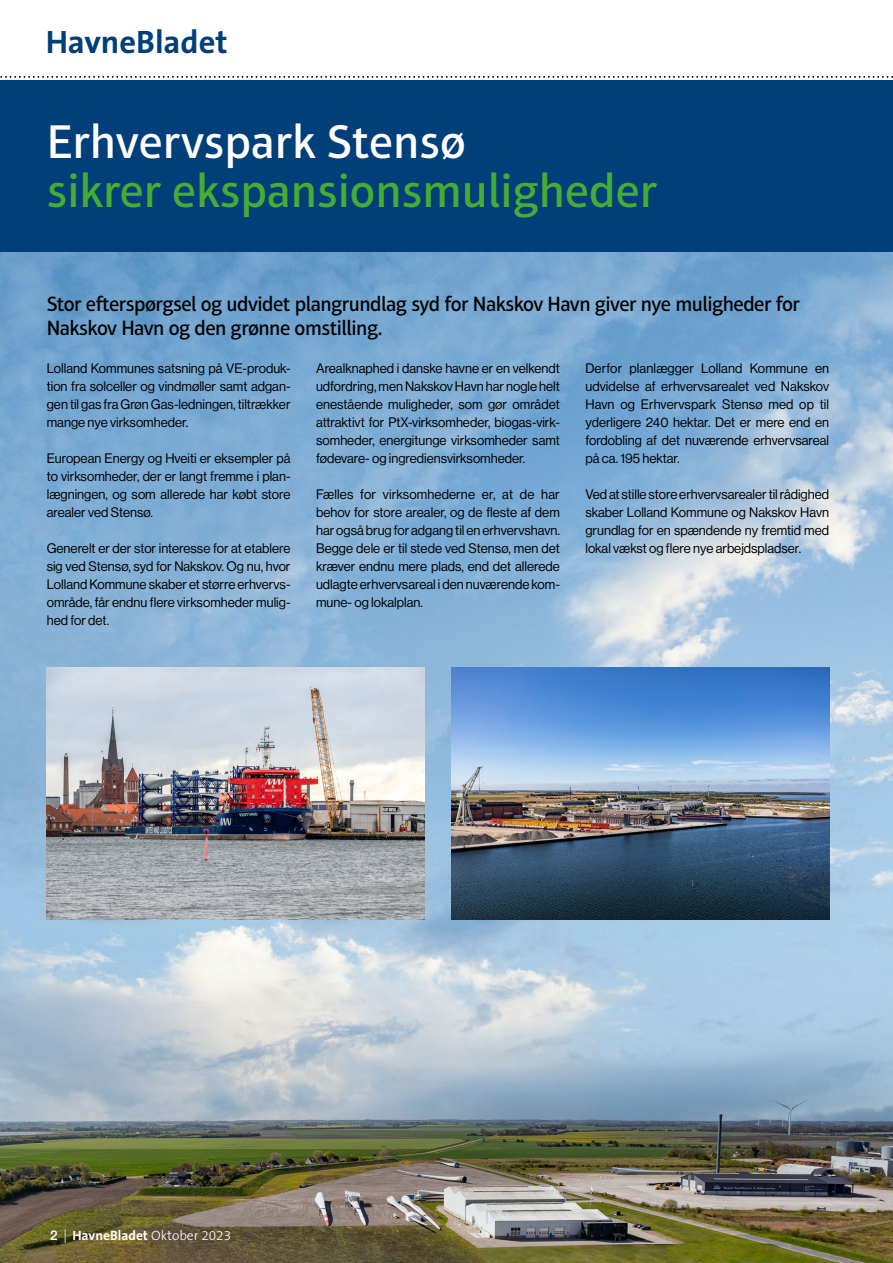
<style>
.page{position:relative;width:893px;height:1263px;background:#fff}
.page>*{position:absolute;margin:0;border:0;box-sizing:border-box;transform-origin:0 0}
.Rubrik_-_HavneBladet{font:500 48px "Aptifer Sans LTW01";color:#45ac34}
.Rubrik_-_HavneBladet-2{font:500 48px "Aptifer Sans LTW01";color:#fff}
.t1{font:700 32.55px "The Sans OT7";color:#003f79}
.Manchet_-_HavneBladet{font:500 21px/24px "Aptifer Sans LTW01";letter-spacing:-.025em;color:#000}
.Brød_-_Havnebladet{font:13.5px/18px "N Haas Grotesk DS Pro 55 Rg";color:#000;text-align:justify}
.t2{font:700 13.5px "The Sans OT7";color:#fff}
.s1{font-family:"Helvetica Neue LT Std";font-weight:500}
.s2{font-family:"Helvetica Neue LT Std";font-weight:300}
.s3{font-family:"The Sans OT3";font-weight:300}
</style>
<div class="page">
<div style="left:0;top:80px;width:893px;height:172px;background:#003f79"></div>
<img style="left:0;top:252px;width:893px;height:1011px">
<svg style="left:0;top:76px;width:893px;height:2px"></svg>
<img style="left:47px;top:668px;width:378px;height:252px">
<img style="left:451px;top:668px;width:378px;height:252px">
<p class="t1" style="left:46px;top:21px;width:183px">HavneBladet</p>
<p class="Rubrik_-_HavneBladet-2" style="left:47px;top:113px;width:421px">Erhvervspark Stensø</p>
<p class="Rubrik_-_HavneBladet" style="left:47px;top:163px;width:612px">sikrer ekspansionsmuligheder</p>
<p class="Manchet_-_HavneBladet" style="left:47px;top:292px;width:755px">Stor efterspørgsel og udvidet plangrundlag syd for Nakskov Havn giver nye muligheder for<br>Nakskov Havn og den grønne omstilling.</p>
<p class="Brød_-_Havnebladet" style="left:316px;top:359px;width:245px">Arealknaphed i danske havne er en velkendt udfordring, men Nakskov Havn har nogle helt enestående muligheder, som gør området attraktivt for PtX-virksomheder, biogas-virk&shy;somheder, energitunge virksomheder samt fødevare- og ingrediensvirksomheder.</p>
<p class="Brød_-_Havnebladet" style="left:316px;top:485px;width:245px">Fælles for virksomhederne er, at de har behov for store arealer, og de fleste af dem har også brug for adgang til en erhvervshavn.<br>Begge dele er til stede ved Stensø, men det kræver endnu mere plads, end det allerede udlagte erhvervsareal i den nuværende kom&shy;mune- og lokalplan.</p>
<p class="Brød_-_Havnebladet" style="left:47px;top:359px;width:245px">Lolland Kommunes satsning på VE-produk&shy;tion fra solceller og vindmøller samt adgan&shy;gen til gas fra Grøn Gas-ledningen, tiltrækker mange nye virksomheder.</p>
<p class="Brød_-_Havnebladet" style="left:47px;top:449px;width:245px">European Energy og Hveiti er eksempler på to virksomheder, der er langt fremme i plan&shy;lægningen, og som allerede har købt store arealer ved Stensø.</p>
<p class="Brød_-_Havnebladet" style="left:47px;top:539px;width:245px">Generelt er der stor interesse for at etablere sig ved Stensø, syd for Nakskov. Og nu, hvor Lolland Kommune skaber et større erhvervs&shy;område, får endnu flere virksomheder mulig&shy;hed for det.</p>
<p class="Brød_-_Havnebladet" style="left:585px;top:359px;width:245px">Derfor planlægger Lolland Kommune en udvidelse af erhvervsarealet ved Nakskov Havn og Erhvervspark Stensø med op til yderligere 240 hektar. Det er mere end en fordobling af det nuværende erhvervsareal på ca. 195 hektar.</p>
<p class="Brød_-_Havnebladet" style="left:585px;top:485px;width:245px">Ved at stille store erhvervsarealer til rådighed skaber Lolland Kommune og Nakskov Havn grundlag for en spændende ny fremtid med lokal vækst og flere nye arbejdspladser.</p>
<p class="t2" style="left:50px;top:1226px;width:183px"><span class="s1">2</span> <span class="s2">|</span> HavneBladet <span class="s3">Oktober 2023</span></p>
</div>
